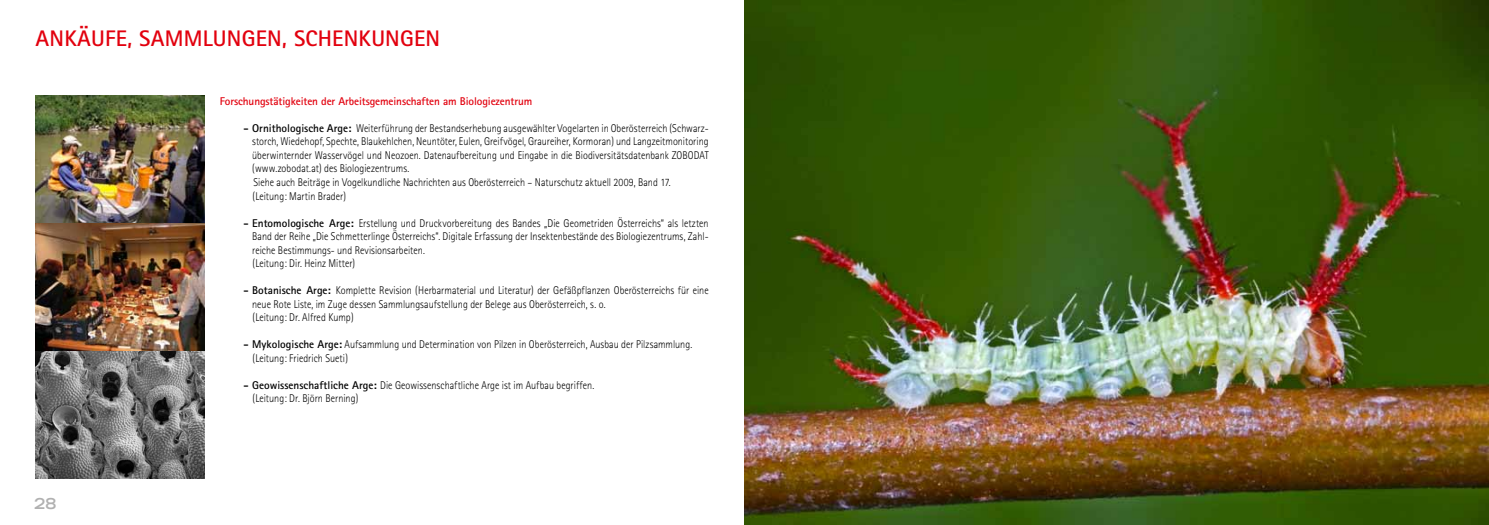
<style>
.page{position:relative;width:1489px;height:525px;background:#fff}
.page>*{position:absolute;margin:0;border:0;box-sizing:border-box;transform-origin:0 0}
.t1{font:700 22.5px "Rotis Sans Serif";letter-spacing:.01em;color:#e2000e}
.t2{font:700 expanded 15px "Trade Gothic LH";color:#b1b1b1}
.t3{font:300 11.25px/13.5px "Rotis Sans Serif";letter-spacing:.005em;color:#000;scale:.9 1}
.t4{font:700 11.25px "Rotis Sans Serif";letter-spacing:-.01em;color:#e2000e}
.s1{font-weight:700}
</style>
<div class="page">
<img style="left:35px;top:96px;width:170px;height:382px">
<img style="left:744px;top:0;width:744px;height:524px">
<h1 class="t1" style="left:36px;top:24px;width:406px">ANKÄUFE, SAMMLUNGEN, SCHENKUNGEN</h1>
<h2 class="t2" style="left:35px;top:493px;width:23px">28</h2>
<p class="t4" style="left:220px;top:94px;width:314px">Forschungstätigkeiten der Arbeitsgemeinschaften am Biologiezentrum</p>
<p class="t3" style="left:252px;top:121px;width:508px;text-indent:-9px"><span class="s1">- Ornithologische Arge:</span> Weiterführung der Bestandserhebung ausgewählter Vogelarten in Oberösterreich (Schwarz&shy;storch, Wiedehopf, Spechte, Blaukehlchen, Neuntöter, Eulen, Greifvögel, Graureiher, Kormoran) und Langzeitmonitoring überwinternder Wasservögel und Neozoen. Datenaufbereitung und Eingabe in die Biodiversitätsdatenbank ZOBODAT (www.zobodat.at) des Biologiezentrums.<br>Siehe auch Beiträge in Vogelkundliche Nachrichten aus Oberösterreich – Naturschutz aktuell 2009, Band 17.<br>(Leitung: Martin Brader)</p>
<p class="t3" style="left:252px;top:216px;width:508px;text-indent:-9px"><span class="s1">- Entomologische Arge:</span> Erstellung und Druckvorbereitung des Bandes „Die Geometriden Österreichs“ als letzten Band der Reihe „Die Schmetterlinge Österreichs“. Digitale Erfassung der Insektenbestände des Biologiezentrums, Zahl&shy;reiche Bestimmungs- und Revisionsarbeiten.<br>(Leitung: Dir. Heinz Mitter)</p>
<p class="t3" style="left:252px;top:283px;width:508px;text-indent:-9px"><span class="s1">- Botanische Arge:</span> Komplette Revision (Herbarmaterial und Literatur) der Gefäßpflanzen Oberösterreichs für eine neue Rote Liste, im Zuge dessen Sammlungsaufstellung der Belege aus Oberösterreich, s. o.<br>(Leitung: Dr. Alfred Kump)</p>
<p class="t3" style="left:252px;top:337px;width:490px;text-indent:-9px"><span class="s1">- Mykologische Arge:</span> Aufsammlung und Determination von Pilzen in Oberösterreich, Ausbau der Pilzsammlung. (Leitung: Friedrich Sueti)</p>
<p class="t3" style="left:252px;top:378px;width:381px;text-indent:-9px"><span class="s1">- Geowissenschaftliche Arge:</span> Die Geowissenschaftliche Arge ist im Aufbau begriffen. (Leitung: Dr. Björn Berning)</p>
</div>
